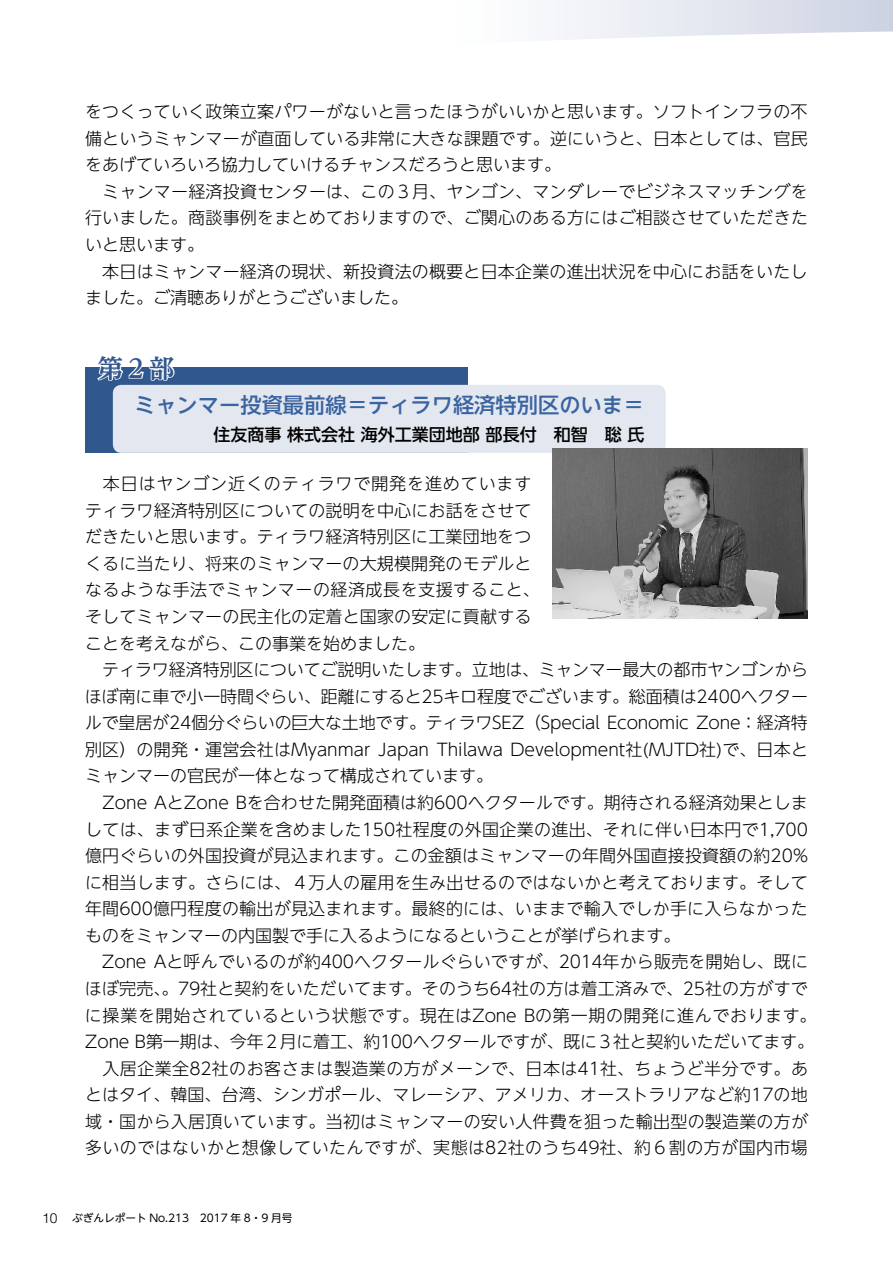
<style>
.page{position:relative;width:893px;height:1263px;background:#fff}
.page>*{position:absolute;margin:0;border:0;box-sizing:border-box;transform-origin:0 0}
.t1{font:700 25.5px "UD Reimin Pro";color:#31588e}
.t2{font:500 21.3px "UD Shin Go NT Pro";color:#3964a1}
.t3{font:300 16.95px/26.5px "UD Shin Go NT Pro";letter-spacing:.01em;color:#000}
.t4{font:500 16.95px "UD Shin Go NT Pro";color:#000}
.t5{font:10.65px "UD Shin Go NT Pro";color:#000}
.s1{font-family:"Helvetica LT Std";font-weight:300;font-size:13.8px}
</style>
<div class="page">
<svg style="left:563px;top:0;width:329px;height:40px"></svg>
<svg style="left:892px;top:0;width:1px;height:32px"></svg>
<div style="left:85px;top:368px;width:383px;height:85px;background:#31588e"></div>
<svg style="left:95px;top:367px;width:81px;height:14px"></svg>
<div style="left:113px;top:385px;width:553px;height:68px;background:#e3e7ef;border-radius:9px"></div>
<img style="left:553px;top:449px;width:255px;height:170px">
<p class="t3" style="left:85px;top:98px;width:724px">をつくっていく政策立案パワーがないと言ったほうがいいかと思います。ソフトインフラの不備というミャンマーが直面している非常に大きな課題です。逆にいうと、日本としては、官民をあげていろいろ協力していけるチャンスだろうと思います。<br>　ミャンマー経済投資センターは、この３月、ヤンゴン、マンダレーでビジネスマッチングを行いました。商談事例をまとめておりますので、ご関心のある方にはご相談させていただきたいと思います。<br>　本日はミャンマー経済の現状、新投資法の概要と日本企業の進出状況を中心にお話をいたしました。ご清聴ありがとうございました。</p>
<h1 class="t1" style="left:98px;top:347px;width:78px">第2部</h1>
<p class="t2" style="left:134px;top:388px;width:512px">ミャンマー投資最前線＝ティラワ経済特別区のいま＝</p>
<p class="t4" style="left:197px;top:421px;width:449px">　住友商事 株式会社 海外工業団地部 部長付　和智　聡 氏</p>
<p class="t3" style="left:85px;top:470px;width:733px">　本日はヤンゴン近くのティラワで開発を進めています<br>ティラワ経済特別区についての説明を中心にお話をさせて<br>だきたいと思います。ティラワ経済特別区に工業団地をつ<br>くるに当たり、将来のミャンマーの大規模開発のモデルと<br>なるような手法でミャンマーの経済成長を支援すること、<br>そしてミャンマーの民主化の定着と国家の安定に貢献する<br>ことを考えながら、この事業を始めました。<br>　ティラワ経済特別区についてご説明いたします。立地は、ミャンマー最大の都市ヤンゴンからほぼ南に車で小一時間ぐらい、距離にすると25キロ程度でございます。総面積は2400ヘクタールで皇居が24個分ぐらいの巨大な土地です。ティラワSEZ（Special Economic Zone：経済特別区）の開発・運営会社はMyanmar Japan Thilawa Development社(MJTD社)で、日本とミャンマーの官民が一体となって構成されています。<br>　Zone AとZone Bを合わせた開発面積は約600ヘクタールです。期待される経済効果としましては、まず日系企業を含めました150社程度の外国企業の進出、それに伴い日本円で1,700億円ぐらいの外国投資が見込まれます。この金額はミャンマーの年間外国直接投資額の約20%に相当します。さらには、4万人の雇用を生み出せるのではないかと考えております。そして年間600億円程度の輸出が見込まれます。最終的には、いままで輸入でしか手に入らなかったものをミャンマーの内国製で手に入るようになるということが挙げられます。<br>　Zone Aと呼んでいるのが約400ヘクタールぐらいですが、2014年から販売を開始し、既にほぼ完売、。79社と契約をいただいてます。そのうち64社の方は着工済みで、25社の方がすでに操業を開始されているという状態です。現在はZone Bの第一期の開発に進んでおります。Zone B第一期は、今年2月に着工、約100ヘクタールですが、既に3 社と契約いただいてます。　入居企業全82社のお客さまは製造業の方がメーンで、日本は41社、ちょうど半分です。あとはタイ、韓国、台湾、シンガポール、マレーシア、アメリカ、オーストラリアなど約17の地域・国から入居頂いています。当初はミャンマーの安い人件費を狙った輸出型の製造業の方が多いのではないかと想像していたんですが、実態は82社のうち49社、約6割の方が国内市場</p>
<p class="t5" style="left:42px;top:1210px;width:252px"><span class="s1">10</span> ぶぎんレポート No.213　2017 年 8・9 月号</p>
</div>
